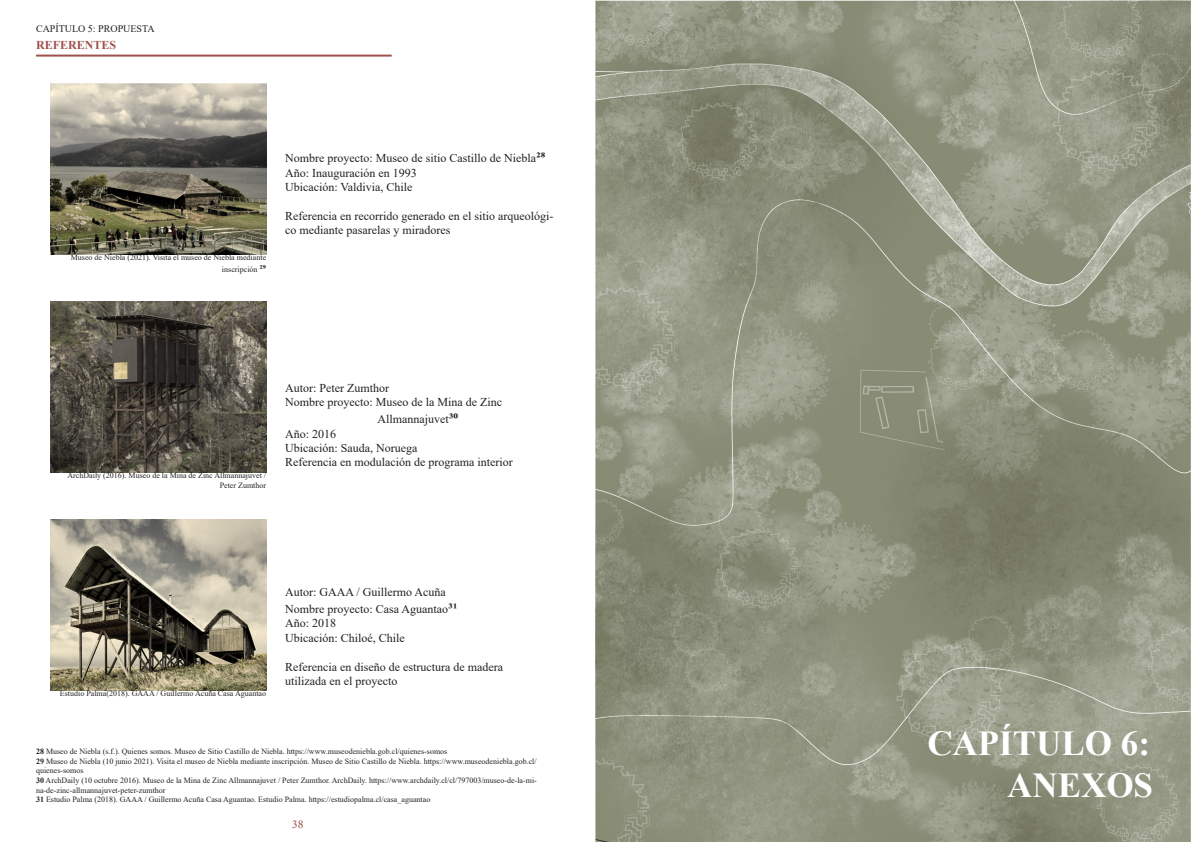
<style>
.page{position:relative;width:1191px;height:842px;background:#fff}
.page>*{position:absolute;margin:0;border:0;box-sizing:border-box;transform-origin:0 0}
.t1{font:700 35px "Times New Roman";color:#fff}
.t2{font:12px/14.4px "Times New Roman";color:#231f20}
.t3{font:700 12px "Times New Roman";color:#9f524d}
.t4{font:12px "Minion Pro";color:#9f524d}
.t5{font:10px "Times New Roman";color:#231f20}
.t6{font:8px/9.6px "Times New Roman";color:#231f20}
.s1{font-weight:700;font-size:10px}
.s2{font-weight:700;font-size:14px}
.s3{font-weight:700}
</style>
<div class="page">
<hr style="left:36px;top:55px;width:356px;height:2px;background:#9f524d">
<img style="left:50px;top:83px;width:216px;height:172px">
<img style="left:50px;top:301px;width:216px;height:172px">
<img style="left:50px;top:519px;width:216px;height:172px">
<img style="left:595px;top:0;width:596px;height:842px">
<p class="t5" style="left:36px;top:22px;width:120px">CAPÍTULO 5: PROPUESTA</p>
<p class="t3" style="left:36px;top:37px;width:82px">REFERENTES</p>
<p class="t6" style="left:71px;top:251px;width:197px;line-height:12px;text-align:right">Museo de Niebla (2021). Visita el museo de Niebla mediante inscripción <span class="s1">29</span></p>
<p class="t2" style="left:285px;top:151px;width:262px">Nombre proyecto: Museo de sitio Castillo de Niebla<span class="s2">28</span></p>
<p class="t2" style="left:285px;top:165px;width:133px">Año: Inauguración en 1993</p>
<p class="t2" style="left:285px;top:179px;width:129px">Ubicación: Valdivia, Chile</p>
<p class="t2" style="left:285px;top:208px;width:270px">Referencia en recorrido generado en el sitio arqueológi&shy;co mediante pasarelas y miradores</p>
<p class="t6" style="left:67px;top:471px;width:200px;text-align:right">ArchDaily (2016). Museo de la Mina de Zinc Allmannajuvet /<br>Peter Zumthor</p>
<p class="t2" style="left:285px;top:380px;width:105px">Autor: Peter Zumthor</p>
<p class="t2" style="left:377px;top:394px;width:126px;line-height:16.8px;text-indent:-92px">Nombre proyecto: Museo de la Mina de Zinc<br>Allmannajuvet<span class="s2">30</span></p>
<p class="t2" style="left:285px;top:426px;width:52px">Año: 2016</p>
<p class="t2" style="left:285px;top:440px;width:134px">Ubicación: Sauda, Noruega</p>
<p class="t2" style="left:285px;top:455px;width:229px">Referencia en modulación de programa interior</p>
<p class="t6" style="left:60px;top:688px;width:208px">Estudio Palma(2018). GAAA / Guillermo Acuña Casa Aguantao</p>
<p class="t2" style="left:285px;top:585px;width:162px">Autor: GAAA / Guillermo Acuña</p>
<p class="t2" style="left:285px;top:601px;width:174px">Nombre proyecto: Casa Aguantao<span class="s2">31</span></p>
<p class="t2" style="left:285px;top:616px;width:52px">Año: 2018</p>
<p class="t2" style="left:285px;top:630px;width:121px">Ubicación: Chiloé, Chile</p>
<p class="t2" style="left:285px;top:659px;width:219px">Referencia en diseño de estructura de madera utilizada en el proyecto</p>
<p class="t6" style="left:36px;top:746px;width:413px"><span class="s3">28</span> Museo de Niebla (s.f.). Quienes somos. Museo de Sitio Castillo de Niebla. https://www.museodeniebla.gob.cl/quienes-somos</p>
<p class="t6" style="left:36px;top:756px;width:502px"><span class="s3">29</span> Museo de Niebla (10 junio 2021). Visita el museo de Niebla mediante inscripción. Museo de Sitio Castillo de Niebla. https://www.museodeniebla.gob.cl/ quienes-somos</p>
<p class="t6" style="left:36px;top:775px;width:502px"><span class="s3">30</span> ArchDaily (10 octubre 2016). Museo de la Mina de Zinc Allmannajuvet / Peter Zumthor. ArchDaily. https://www.archdaily.cl/cl/797003/museo-de-la-mi&shy;na-de-zinc-allmannajuvet-peter-zumthor</p>
<p class="t6" style="left:36px;top:794px;width:396px"><span class="s3">31</span> Estudio Palma (2018). GAAA / Guillermo Acuña Casa Aguantao. Estudio Palma. https://estudiopalma.cl/casa_aguantao</p>
<p class="t4" style="left:292px;top:816px;width:13px">38</p>
<p class="t1" style="left:927px;top:718px;width:224px">CAPÍTULO 6:</p>
<p class="t1" style="left:1007px;top:760px;width:147px">ANEXOS</p>
</div>
